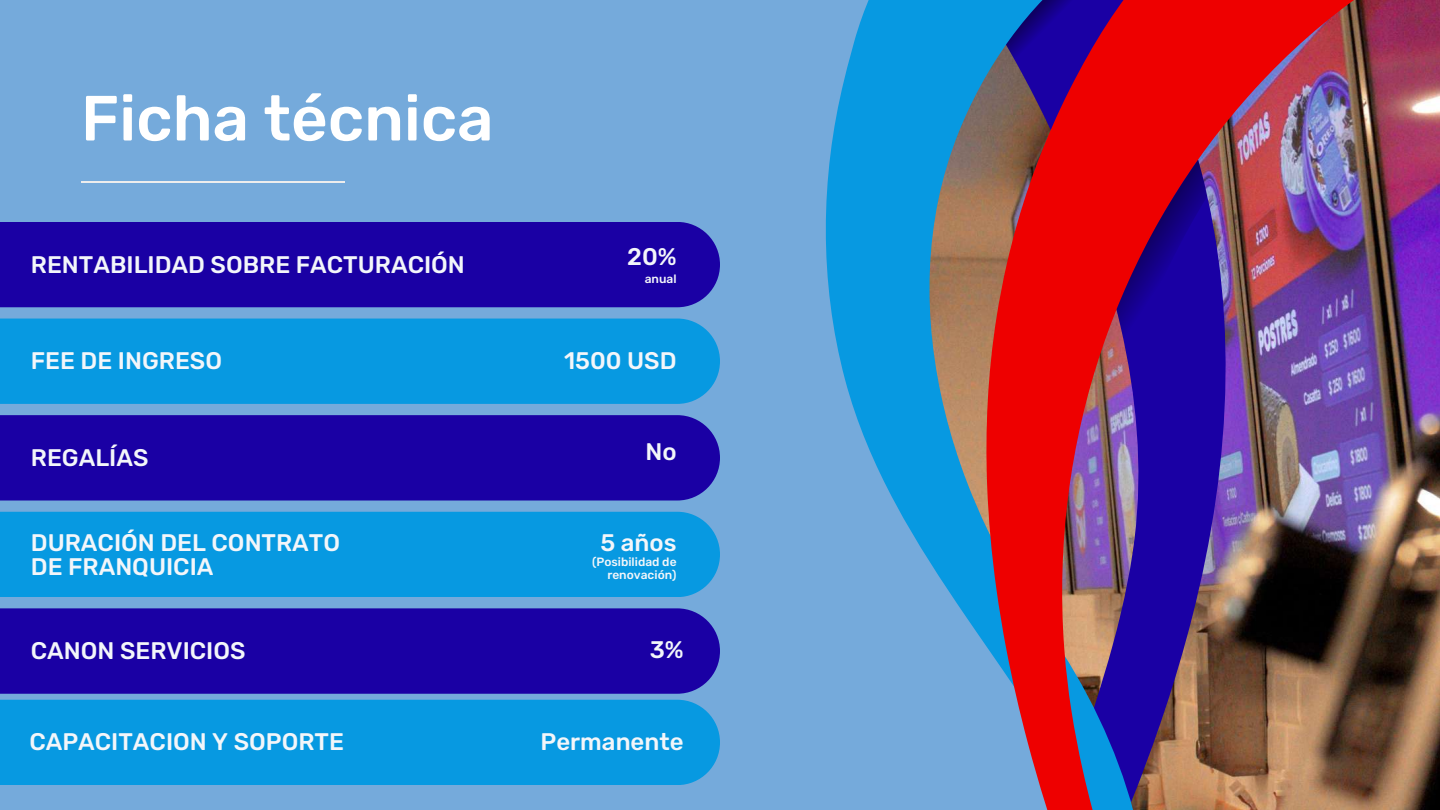
<style>
.page{position:relative;width:1440px;height:810px;background:#75aadb}
.page>*{position:absolute;margin:0;border:0;box-sizing:border-box;transform-origin:0 0}
.t1{font:500 63.8px "Rubik";color:#fff}
.t2{font:500 24px/24px "Rubik";color:#f3f6fa}
.t3{font:500 12px/12.8px "Rubik";color:#f3f6fa;text-align:right}
</style>
<div class="page">
<hr style="left:81px;top:181px;width:264px;height:2px;background:#ededed">
<div style="left:0;top:222px;width:720px;height:85px;background:#1a00a4"></div>
<div style="left:0;top:319px;width:720px;height:85px;background:#0799e1"></div>
<div style="left:0;top:415px;width:720px;height:86px;background:#1a00a4"></div>
<div style="left:0;top:512px;width:720px;height:85px;background:#0799e1"></div>
<div style="left:0;top:608px;width:720px;height:86px;background:#1a00a4"></div>
<div style="left:0;top:700px;width:720px;height:85px;background:#0799e1"></div>
<svg style="left:825px;top:0;width:151px;height:631px;fill:#0799e1"></svg>
<img style="left:976px;top:0;width:463px;height:810px">
<svg style="left:1004px;top:0;width:110px;height:73px;background:#36148c"></svg>
<svg style="left:1114px;top:160px;width:97px;height:208px;background:#5c036a"></svg>
<h1 class="t1" style="left:81px;top:81px;width:414px">Ficha técnica</h1>
<p class="t2" style="left:31px;top:253px;width:436px">RENTABILIDAD SOBRE FACTURACIÓN</p>
<p class="t2" style="left:627px;top:245px;width:51px">20%</p>
<p class="t3" style="left:645px;top:273px;width:33px">anual</p>
<p class="t2" style="left:31px;top:349px;width:193px">FEE DE INGRESO</p>
<p class="t2" style="left:564px;top:349px;width:114px">1500 USD</p>
<p class="t2" style="left:31px;top:446px;width:119px">REGALÍAS</p>
<p class="t2" style="left:645px;top:440px;width:33px">No</p>
<p class="t2" style="left:31px;top:531px;width:311px">DURACIÓN DEL CONTRATO<br>DE FRANQUICIA</p>
<p class="t2" style="left:601px;top:531px;width:78px">5 años</p>
<p class="t3" style="left:592px;top:556px;width:86px">(Posibilidad de renovación)</p>
<p class="t2" style="left:31px;top:639px;width:216px">CANON SERVICIOS</p>
<p class="t2" style="left:650px;top:638px;width:35px">3%</p>
<p class="t2" style="left:29px;top:730px;width:316px">CAPACITACION Y SOPORTE</p>
<p class="t2" style="left:541px;top:730px;width:144px">Permanente</p>
</div>
